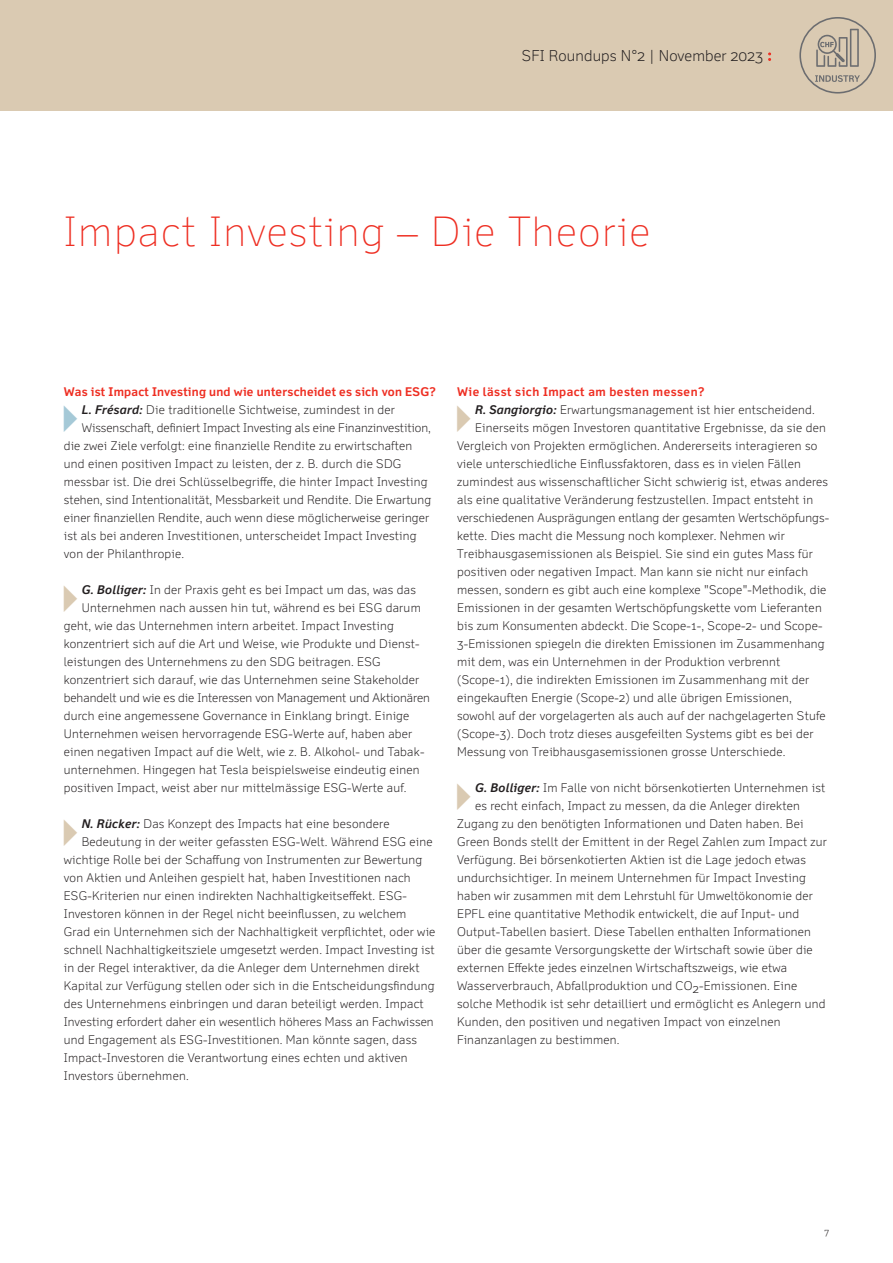
<style>
.page{position:relative;width:893px;height:1263px;background:#fff}
.page>*{position:absolute;margin:0;border:0;box-sizing:border-box;transform-origin:0 0}
.Main_Title{font:100 40.5px "Felbridge Pro";letter-spacing:.04em;color:#ee2e22}
.t1{font:300 15px "Felbridge Pro";letter-spacing:.01em;color:#231f20}
.Copy{font:300 12px "Felbridge Pro";letter-spacing:.02em;color:#231f20}
.Copy-2{font:300 12px "Felbridge Pro";color:#231f20}
.Subtitle_ohne_absatz{font:700 12px "Felbridge Pro";letter-spacing:.02em;color:#ee2e22}
.Subtitle_ohne_absatz-2{font:700 12px "Felbridge Pro";letter-spacing:.04em;color:#ee2e22}
.t2{font:300 9px "Felbridge Pro";color:#231f20}
.s1{font-family:"New Baskerville Std";font-weight:400;font-size:16.5px;color:#ee2e22}
.s2{font-weight:700;font-style:italic}
</style>
<div class="page">
<div style="left:0;top:0;width:893px;height:111px;background:#dacab2"></div>
<svg style="left:799px;top:17px;width:77px;height:77px"></svg>
<p class="t1" style="left:522px;top:47px;width:251px">SFI Roundups N°2 | November 2023 <span class="s1">:</span></p>
<p class="Main_Title" style="left:64px;top:208px;width:588px">Impact Investing – Die Theorie</p>
<p class="Subtitle_ohne_absatz" style="left:64px;top:384px;width:374px">Was ist Impact Investing und wie unterscheidet es sich von ESG?</p>
<p class="Copy" style="left:82px;top:402px;width:315px"><span class="s2">L. Frésard:</span> Die traditionelle Sichtweise, zumindest in der</p>
<p class="Copy-2" style="left:82px;top:420px;width:351px">Wissenschaft, definiert Impact Investing als eine Finanzinvestition,</p>
<p class="Copy" style="left:64px;top:438px;width:350px">die zwei Ziele verfolgt: eine finanzielle Rendite zu erwirtschaften</p>
<p class="Copy" style="left:64px;top:456px;width:339px">und einen positiven Impact zu leisten, der z. B. durch die SDG</p>
<p class="Copy" style="left:64px;top:474px;width:365px">messbar ist. Die drei Schlüsselbegriffe, die hinter Impact Investing</p>
<p class="Copy" style="left:64px;top:492px;width:369px">stehen, sind Intentionalität, Messbarkeit und Rendite. Die Erwartung</p>
<p class="Copy" style="left:64px;top:510px;width:367px">einer finanziellen Rendite, auch wenn diese möglicherweise geringer</p>
<p class="Copy" style="left:64px;top:528px;width:354px">ist als bei anderen Investitionen, unterscheidet Impact Investing</p>
<p class="Copy" style="left:64px;top:546px;width:122px">von der Philanthropie.</p>
<p class="Copy" style="left:82px;top:582px;width:336px"><span class="s2">G. Bolliger:</span> In der Praxis geht es bei Impact um das, was das</p>
<p class="Copy" style="left:82px;top:600px;width:341px">Unternehmen nach aussen hin tut, während es bei ESG darum</p>
<p class="Copy" style="left:64px;top:618px;width:332px">geht, wie das Unternehmen intern arbeitet. Impact Investing</p>
<p class="Copy" style="left:64px;top:636px;width:356px">konzentriert sich auf die Art und Weise, wie Produkte und Dienst-</p>
<p class="Copy" style="left:64px;top:654px;width:319px">leistungen des Unternehmens zu den SDG beitragen. ESG</p>
<p class="Copy" style="left:64px;top:672px;width:357px">konzentriert sich darauf, wie das Unternehmen seine Stakeholder</p>
<p class="Copy-2" style="left:64px;top:690px;width:368px">behandelt und wie es die Interessen von Management und Aktionären</p>
<p class="Copy" style="left:64px;top:708px;width:347px">durch eine angemessene Governance in Einklang bringt. Einige</p>
<p class="Copy" style="left:64px;top:726px;width:350px">Unternehmen weisen hervorragende ESG-Werte auf, haben aber</p>
<p class="Copy" style="left:64px;top:744px;width:361px">einen negativen Impact auf die Welt, wie z. B. Alkohol- und Tabak-</p>
<p class="Copy" style="left:64px;top:762px;width:357px">unternehmen. Hingegen hat Tesla beispielsweise eindeutig einen</p>
<p class="Copy" style="left:64px;top:780px;width:344px">positiven Impact, weist aber nur mittelmässige ESG-Werte auf.</p>
<p class="Copy" style="left:82px;top:816px;width:309px"><span class="s2">N. Rücker:</span> Das Konzept des Impacts hat eine besondere</p>
<p class="Copy" style="left:82px;top:834px;width:352px">Bedeutung in der weiter gefassten ESG-Welt. Während ESG eine</p>
<p class="Copy" style="left:64px;top:852px;width:360px">wichtige Rolle bei der Schaffung von Instrumenten zur Bewertung</p>
<p class="Copy" style="left:64px;top:870px;width:348px">von Aktien und Anleihen gespielt hat, haben Investitionen nach</p>
<p class="Copy" style="left:64px;top:888px;width:345px">ESG-Kriterien nur einen indirekten Nachhaltigkeitseffekt. ESG-</p>
<p class="Copy" style="left:64px;top:906px;width:344px">Investoren können in der Regel nicht beeinflussen, zu welchem</p>
<p class="Copy" style="left:64px;top:924px;width:373px">Grad ein Unternehmen sich der Nachhaltigkeit verpflichtet, oder wie</p>
<p class="Copy" style="left:64px;top:942px;width:372px">schnell Nachhaltigkeitsziele umgesetzt werden. Impact Investing ist</p>
<p class="Copy" style="left:64px;top:960px;width:357px">in der Regel interaktiver, da die Anleger dem Unternehmen direkt</p>
<p class="Copy" style="left:64px;top:978px;width:372px">Kapital zur Verfügung stellen oder sich in die Entscheidungsfindung</p>
<p class="Copy" style="left:64px;top:996px;width:361px">des Unternehmens einbringen und daran beteiligt werden. Impact</p>
<p class="Copy" style="left:64px;top:1014px;width:371px">Investing erfordert daher ein wesentlich höheres Mass an Fachwissen</p>
<p class="Copy" style="left:64px;top:1032px;width:355px">und Engagement als ESG-Investitionen. Man könnte sagen, dass</p>
<p class="Copy" style="left:64px;top:1050px;width:345px">Impact-Investoren die Verantwortung eines echten und aktiven</p>
<p class="Copy" style="left:64px;top:1068px;width:126px">Investors übernehmen.</p>
<p class="Subtitle_ohne_absatz-2" style="left:457px;top:384px;width:249px">Wie lässt sich Impact am besten messen?</p>
<p class="Copy" style="left:475px;top:402px;width:341px"><span class="s2">R. Sangiorgio:</span> Erwartungsmanagement ist hier entscheidend.</p>
<p class="Copy" style="left:475px;top:420px;width:352px">Einerseits mögen Investoren quantitative Ergebnisse, da sie den</p>
<p class="Copy" style="left:457px;top:438px;width:362px">Vergleich von Projekten ermöglichen. Andererseits interagieren so</p>
<p class="Copy" style="left:457px;top:456px;width:345px">viele unterschiedliche Einflussfaktoren, dass es in vielen Fällen</p>
<p class="Copy" style="left:457px;top:474px;width:372px">zumindest aus wissenschaftlicher Sicht schwierig ist, etwas anderes</p>
<p class="Copy" style="left:457px;top:492px;width:358px">als eine qualitative Veränderung festzustellen. Impact entsteht in</p>
<p class="Copy" style="left:457px;top:510px;width:373px">verschiedenen Ausprägungen entlang der gesamten Wertschöpfungs-</p>
<p class="Copy" style="left:457px;top:528px;width:329px">kette. Dies macht die Messung noch komplexer. Nehmen wir</p>
<p class="Copy" style="left:457px;top:546px;width:357px">Treibhausgasemissionen als Beispiel. Sie sind ein gutes Mass für</p>
<p class="Copy" style="left:457px;top:564px;width:352px">positiven oder negativen Impact. Man kann sie nicht nur einfach</p>
<p class="Copy" style="left:457px;top:582px;width:371px">messen, sondern es gibt auch eine komplexe "Scope"-Methodik, die</p>
<p class="Copy" style="left:457px;top:600px;width:366px">Emissionen in der gesamten Wertschöpfungskette vom Lieferanten</p>
<p class="Copy" style="left:457px;top:618px;width:367px">bis zum Konsumenten abdeckt. Die Scope-1-, Scope-2- und Scope-</p>
<p class="Copy" style="left:457px;top:636px;width:369px">3-Emissionen spiegeln die direkten Emissionen im Zusammenhang</p>
<p class="Copy" style="left:457px;top:654px;width:325px">mit dem, was ein Unternehmen in der Produktion verbrennt</p>
<p class="Copy" style="left:457px;top:672px;width:354px">(Scope-1), die indirekten Emissionen im Zusammenhang mit der</p>
<p class="Copy" style="left:457px;top:690px;width:336px">eingekauften Energie (Scope-2) und alle übrigen Emissionen,</p>
<p class="Copy" style="left:457px;top:708px;width:370px">sowohl auf der vorgelagerten als auch auf der nachgelagerten Stufe</p>
<p class="Copy" style="left:457px;top:726px;width:358px">(Scope-3). Doch trotz dieses ausgefeilten Systems gibt es bei der</p>
<p class="Copy" style="left:457px;top:744px;width:330px">Messung von Treibhausgasemissionen grosse Unterschiede.</p>
<p class="Copy" style="left:475px;top:780px;width:352px"><span class="s2">G. Bolliger:</span> Im Falle von nicht börsenkotierten Unternehmen ist</p>
<p class="Copy" style="left:475px;top:798px;width:326px">es recht einfach, Impact zu messen, da die Anleger direkten</p>
<p class="Copy" style="left:457px;top:816px;width:348px">Zugang zu den benötigten Informationen und Daten haben. Bei</p>
<p class="Copy" style="left:457px;top:834px;width:371px">Green Bonds stellt der Emittent in der Regel Zahlen zum Impact zur</p>
<p class="Copy" style="left:457px;top:852px;width:350px">Verfügung. Bei börsenkotierten Aktien ist die Lage jedoch etwas</p>
<p class="Copy" style="left:457px;top:870px;width:350px">undurchsichtiger. In meinem Unternehmen für Impact Investing</p>
<p class="Copy" style="left:457px;top:888px;width:357px">haben wir zusammen mit dem Lehrstuhl für Umweltökonomie der</p>
<p class="Copy" style="left:457px;top:906px;width:344px">EPFL eine quantitative Methodik entwickelt, die auf Input- und</p>
<p class="Copy" style="left:457px;top:924px;width:355px">Output-Tabellen basiert. Diese Tabellen enthalten Informationen</p>
<p class="Copy" style="left:457px;top:942px;width:357px">über die gesamte Versorgungskette der Wirtschaft sowie über die</p>
<p class="Copy" style="left:457px;top:960px;width:332px">externen Effekte jedes einzelnen Wirtschaftszweigs, wie etwa</p>
<p class="Copy" style="left:457px;top:978px;width:342px">Wasserverbrauch, Abfallproduktion und CO2-Emissionen. Eine</p>
<p class="Copy" style="left:457px;top:996px;width:370px">solche Methodik ist sehr detailliert und ermöglicht es Anlegern und</p>
<p class="Copy" style="left:457px;top:1014px;width:325px">Kunden, den positiven und negativen Impact von einzelnen</p>
<p class="Copy" style="left:457px;top:1032px;width:164px">Finanzanlagen zu bestimmen.</p>
<p class="t2" style="left:825px;top:1226px;width:6px">7</p>
</div>
